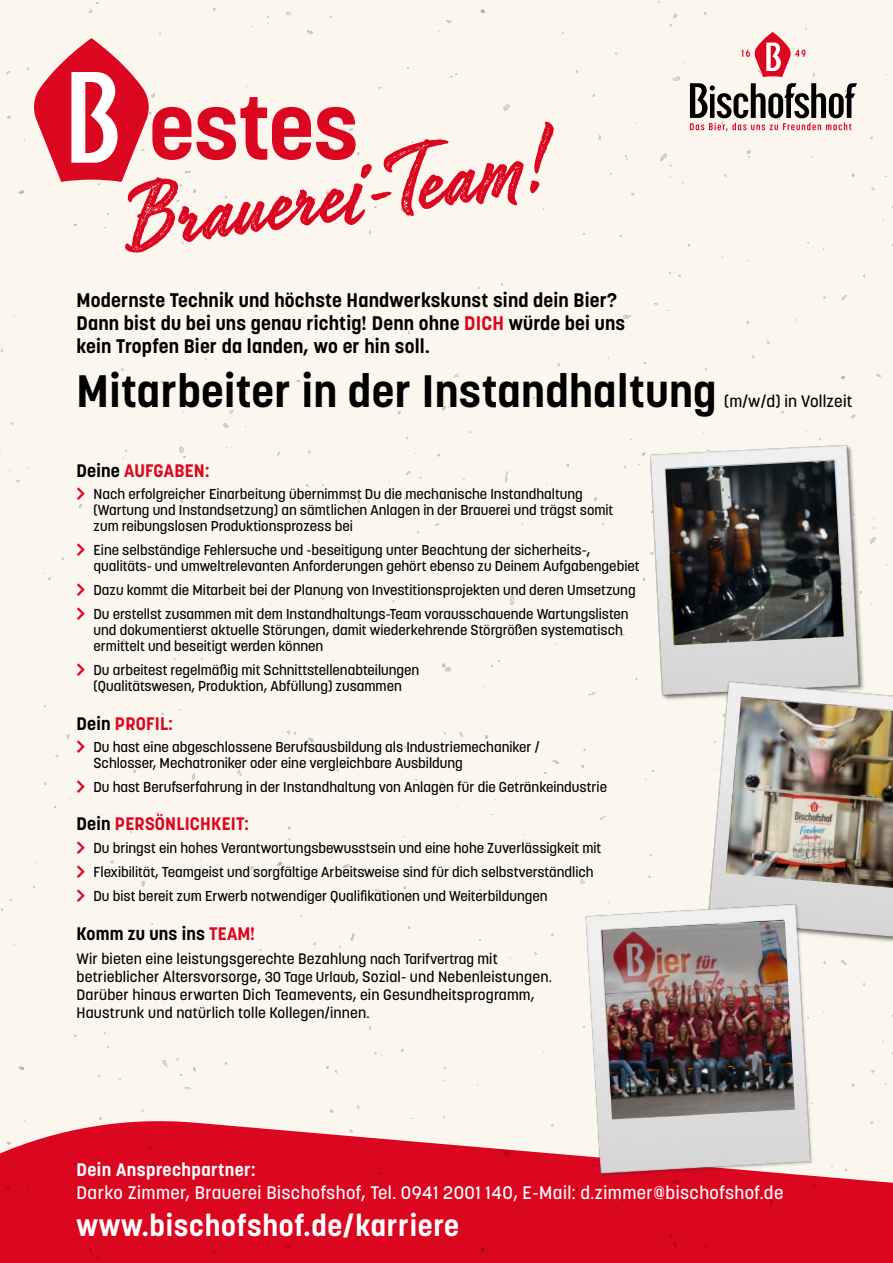
<style>
.page{position:relative;width:893px;height:1263px;background:#fff}
.page>*{position:absolute;margin:0;border:0;box-sizing:border-box;transform-origin:0 0}
.t1{font:700 91.65px "Korolev";letter-spacing:-.01em;color:#db0720}
.t2{font:89.85px "Mojito Stamp";color:#db0720}
.t3{font:700 45px "Korolev";letter-spacing:.01em;color:#000}
.t4{font:700 29.55px "Korolev";letter-spacing:.025em;color:#fff}
.t5{font:700 19.5px/23.4px "Korolev";letter-spacing:.01em;color:#000}
.t6{font:500 18px "Korolev";letter-spacing:.025em;color:#fff}
.t7{font:700 18px "Korolev";letter-spacing:.01em;color:#db0720}
.t8{font:700 18px "Korolev";letter-spacing:.025em;color:#fff}
.t9{font:700 18px "Korolev";letter-spacing:.01em;color:#000}
.t10{font:500 16.5px "Korolev";letter-spacing:.01em;color:#000}
.t11{font:500 15px/18px "Korolev";letter-spacing:.01em;color:#000}
.t12{font:500 14.25px/15.8px "Korolev";color:#000}
.s1{color:#db0720}
.s2{color:#000}
.s3{font-size:14.25px}
</style>
<div class="page">
<img style="left:0;top:0;width:893px;height:1263px">
<svg style="left:741px;top:32px;width:64px;height:45px;background:#f0aaad"></svg>
<svg style="left:690px;top:83px;width:167px;height:48px;background:#a79a96"></svg>
<img style="left:641px;top:434px;width:231px;height:275px">
<img style="left:697px;top:671px;width:196px;height:281px">
<svg style="left:34px;top:38px;width:115px;height:144px"></svg>
<img style="left:665px;top:460px;width:178px;height:185px">
<img style="left:726px;top:698px;width:167px;height:190px">
<img style="left:580px;top:893px;width:244px;height:296px">
<img style="left:602px;top:920px;width:193px;height:199px">
<h1 class="t1" style="left:149px;top:69px;width:211px">estes</h1>
<h2 class="t2" style="left:109px;top:156px;width:443px;rotate:-8deg">Brauerei-Team!</h2>
<h3 class="t5" style="left:77px;top:288px;width:550px">Modernste Technik und höchste Handwerkskunst sind dein Bier?<br>Dann bist du bei uns genau richtig! Denn ohne <span class="s1">DICH</span> würde bei uns kein Tropfen Bier da landen, wo er hin soll.</h3>
<h3 class="t3" style="left:77px;top:363px;width:641px">Mitarbeiter in der Instandhaltung</h3>
<p class="t10" style="left:724px;top:391px;width:130px">(m/w/d) in Vollzeit</p>
<p class="t7" style="left:77px;top:460px;width:134px"><span class="s2">Deine</span> AUFGABEN:</p>
<p class="t12" style="left:94px;top:487px;width:521px;text-indent:-17px"><span class="s1">◻</span> Nach erfolgreicher Einarbeitung übernimmst Du die mechanische Instandhaltung (Wartung und Instandsetzung) an sämtlichen Anlagen in der Brauerei und trägst somit zum reibungslosen Produktionsprozess bei</p>
<p class="t12" style="left:94px;top:542px;width:548px;text-indent:-17px"><span class="s1">◻</span> Eine selbständige Fehlersuche und -beseitigung unter Beachtung der sicherheits-, qualitäts- und umweltrelevanten Anforderungen gehört ebenso zu Deinem Aufgabengebiet</p>
<p class="t12" style="left:77px;top:582px;width:561px"><span class="s1">◻</span> Dazu kommt die Mitarbeit bei der Planung von Investitionsprojekten und deren Umsetzung</p>
<p class="t12" style="left:94px;top:607px;width:537px;text-indent:-17px"><span class="s1">◻</span> Du erstellst zusammen mit dem Instandhaltungs-Team vorausschauende Wartungslisten und dokumentierst aktuelle Störungen, damit wiederkehrende Störgrößen systematisch ermittelt und beseitigt werden können</p>
<p class="t12" style="left:77px;top:662px;width:344px;text-align:center"><span class="s1">◻</span> Du arbeitest regelmäßig mit Schnittstellenabteilungen (Qualitätswesen, Produktion, Abfüllung) zusammen</p>
<p class="t7" style="left:77px;top:712px;width:98px"><span class="s2">Dein</span> PROFIL:</p>
<p class="t12" style="left:94px;top:739px;width:447px;text-indent:-17px"><span class="s1">◻</span> Du hast eine abgeschlossene Berufsausbildung als Industriemechaniker /<br>Schlosser, Mechatroniker oder eine vergleichbare Ausbildung</p>
<p class="t12" style="left:77px;top:779px;width:532px"><span class="s1">◻</span> Du hast Berufserfahrung in der Instandhaltung von Anlagen für die Getränkeindustrie</p>
<p class="t7" style="left:77px;top:813px;width:174px"><span class="s2">Dein</span> PERSÖNLICHKEIT:</p>
<p class="t12" style="left:77px;top:840px;width:526px"><span class="s1">◻</span> Du bringst ein hohes Verantwortungsbewusstsein und eine hohe Zuverlässigkeit mit</p>
<p class="t12" style="left:77px;top:864px;width:519px"><span class="s1">◻</span> Flexibilität, Teamgeist und sorgfältige Arbeitsweise sind für dich selbstverständlich</p>
<p class="t12" style="left:77px;top:888px;width:473px"><span class="s1">◻</span> Du bist bereit zum Erwerb notwendiger Qualifikationen und Weiterbildungen</p>
<p class="t9" style="left:77px;top:922px;width:180px">Komm zu uns ins <span class="s1">TEAM!</span></p>
<p class="t11" style="left:77px;top:950px;width:477px">Wir bieten eine leistungsgerechte Bezahlung <span class="s3">nach Tarifvertrag</span> mit betrieblicher Altersvorsorge, <span class="s3">30 Tage Urlaub,</span> Sozial- und Nebenleistungen.<br>Darüber hinaus erwarten Dich Teamevents, ein Gesundheitsprogramm, Haustrunk und natürlich tolle Kollegen/innen.</p>
<p class="t8" style="left:77px;top:1158px;width:181px">Dein Ansprechpartner:</p>
<p class="t6" style="left:77px;top:1182px;width:708px">Darko Zimmer, Brauerei Bischofshof, Tel. 0941 2001 140, E-Mail: d.zimmer@bischofshof.de</p>
<h3 class="t4" style="left:77px;top:1207px;width:384px">www.bischofshof.de/karriere</h3>
</div>
